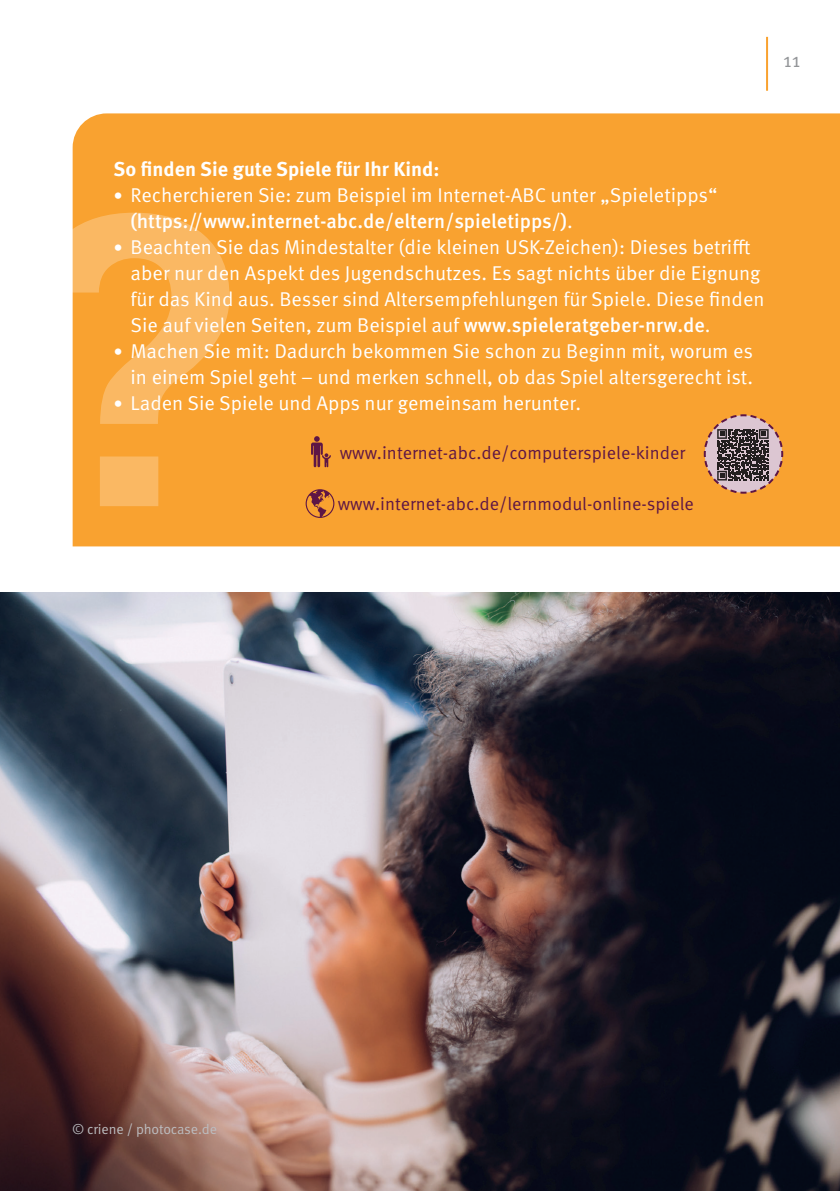
<style>
.page{position:relative;width:840px;height:1191px;background:#fff}
.page>*{position:absolute;margin:0;border:0;box-sizing:border-box;transform-origin:0 0}
.t1{font:20px/26px "Meta OT Norm";color:#fff}
.t2{font:500 20px "Meta OT";color:#fff}
.t3{font:700 20px "Meta OT";color:#fff}
.t4{font:20px "Meta OT Norm";color:#939598}
.t5{font:18px "Meta OT Norm";color:#5e1645}
.t6{font:14px "Meta OT Norm";letter-spacing:-.01em;color:#bcbdc0}
.s1{font-size:18px}
.s2{font-family:"Meta OT Norm";font-weight:400}
.s3{font-family:"Meta OT";font-weight:500}
</style>
<div class="page">
<img style="left:0;top:592px;width:839px;height:599px">
<div style="left:73px;top:113px;width:766px;height:433px;background:#f9a230"></div>
<svg style="left:72px;top:213px;width:157px;height:293px;background:#f9ab46"></svg>
<hr style="left:765px;top:37px;width:2px;height:54px;background:#f9a230">
<svg style="left:305px;top:489px;width:29px;height:29px"></svg>
<svg style="left:311px;top:436px;width:20px;height:31px"></svg>
<svg style="left:702px;top:413px;width:81px;height:82px;background:#a8836c"></svg>
<p class="t4" style="left:782px;top:48px;width:19px">11</p>
<p class="t3" style="left:113px;top:156px;width:327px">So finden Sie gute Spiele für Ihr Kind:</p>
<p class="t1" style="left:113px;top:182px;width:605px"><span class="s1">•</span> Recherchieren Sie: zum Beispiel im Internet-ABC unter „Spieletipps“</p>
<p class="t2" style="left:130px;top:209px;width:443px">(https://www.internet-abc.de/eltern/spieletipps/)<span class="s2">.</span></p>
<p class="t1" style="left:130px;top:234px;width:635px;text-indent:-17px"><span class="s1">•</span> Beachten Sie das Mindestalter (die kleinen USK-Zeichen): Dieses betrifft aber nur den Aspekt des Jugendschutzes. Es sagt nichts über die Eignung für das Kind aus. Besser sind Altersempfehlungen für Spiele. Diese finden Sie auf vielen Seiten, zum Beispiel auf <span class="s3">www.spieleratgeber-nrw.de</span>.</p>
<p class="t1" style="left:113px;top:338px;width:640px;text-align:right"><span class="s1">•</span> Machen Sie mit: Dadurch bekommen Sie schon zu Beginn mit, worum es in einem Spiel geht – und merken schnell, ob das Spiel altersgerecht ist.</p>
<p class="t1" style="left:113px;top:390px;width:469px"><span class="s1">•</span> Laden Sie Spiele und Apps nur gemeinsam herunter.</p>
<p class="t5" style="left:339px;top:442px;width:347px">www.internet-abc.de/computerspiele-kinder</p>
<p class="t5" style="left:337px;top:493px;width:357px">www.internet-abc.de/lernmodul-online-spiele</p>
<p class="t6" style="left:72px;top:1120px;width:146px">© criene / photocase.de</p>
</div>
